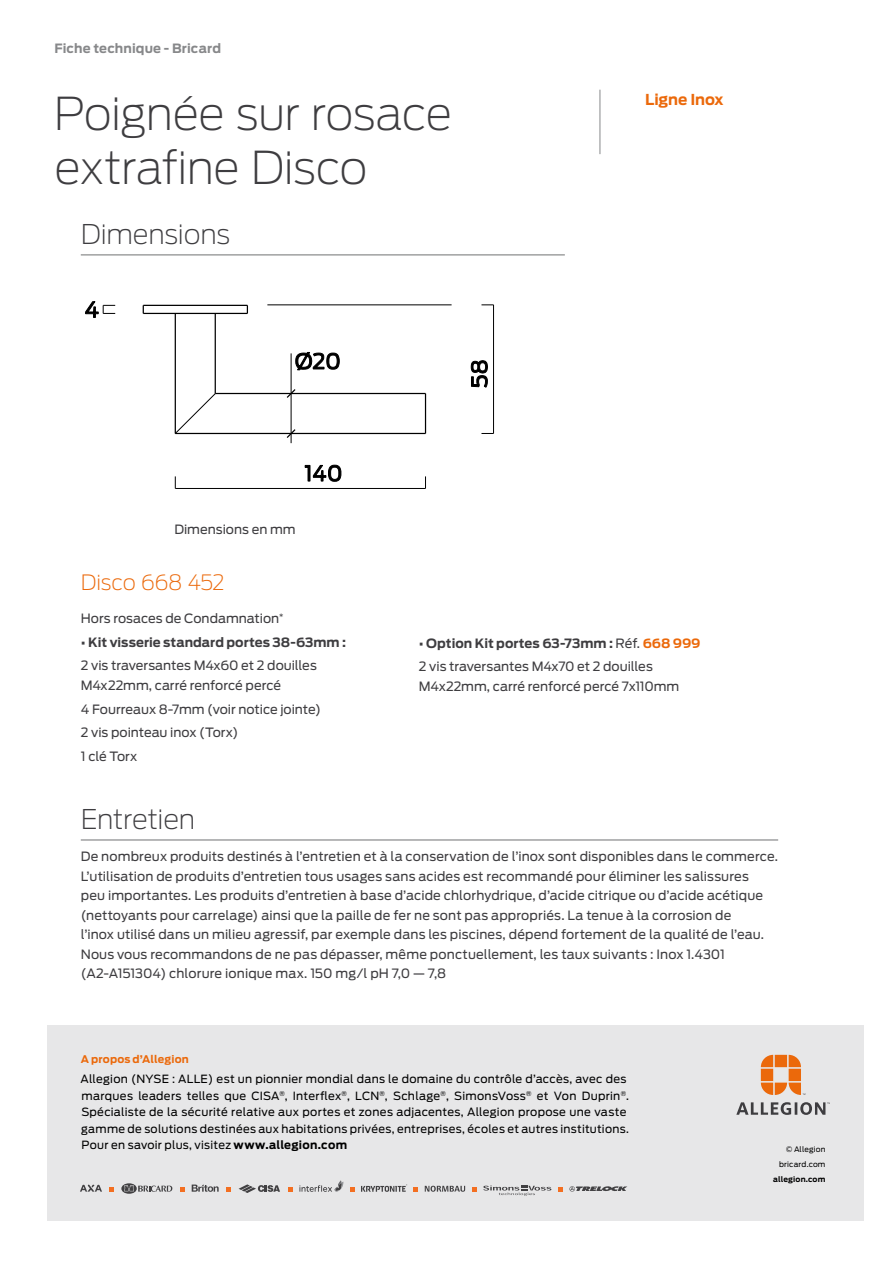
<style>
.page{position:relative;width:893px;height:1263px;background:#fff}
.page>*{position:absolute;margin:0;border:0;box-sizing:border-box;transform-origin:0 0}
.t1{font:200 45px/54px "Antenna";letter-spacing:-.015em;color:#3e3d40}
.t2{font:200 27px "Antenna";letter-spacing:-.01em;color:#3e3d40}
.t3{font:200 21px "Antenna";letter-spacing:-.025em;color:#eb690b}
.t4{font:700 15px "Antenna";letter-spacing:-.01em;color:#eb690b}
.t5{font:12.75px/19.5px "Antenna";letter-spacing:.005em;color:#3e3d40}
.t6{font:700 12.75px "Antenna";letter-spacing:.005em;color:#3e3d40}
.t7{font:700 12.75px "Antenna";letter-spacing:.01em;color:#87888a}
.t8{font:11.25px/16.5px "Antenna";letter-spacing:.025em;color:#000}
.t9{font:700 10.5px "Antenna";letter-spacing:.015em;color:#eb690b}
.t10{font:7.5px/15px "Antenna";letter-spacing:.02em;color:#000;text-align:right}
.t11{font:700 7.5px "Antenna";letter-spacing:.015em;color:#000}
.s1{font-weight:700}
.s2{font-weight:700;color:#eb690b}
</style>
<div class="page">
<hr style="left:81px;top:255px;width:484px;height:1px;background:#707172">
<hr style="left:143px;top:305px;width:104px;height:1px;background:#000">
<hr style="left:143px;top:313px;width:104px;height:1px;background:#000">
<hr style="left:175px;top:313px;width:1px;height:121px;background:#000">
<hr style="left:215px;top:313px;width:1px;height:80px;background:#000">
<hr style="left:215px;top:393px;width:210px;height:1px;background:#000">
<hr style="left:175px;top:433px;width:250px;height:1px;background:#000">
<hr style="left:425px;top:393px;width:1px;height:40px;background:#000">
<svg style="left:175px;top:476px;width:1px;height:12px"></svg>
<hr style="left:175px;top:488px;width:250px;height:1px;background:#000">
<svg style="left:425px;top:476px;width:1px;height:12px"></svg>
<svg style="left:481px;top:433px;width:13px;height:1px"></svg>
<hr style="left:493px;top:305px;width:1px;height:128px;background:#000">
<svg style="left:481px;top:304px;width:13px;height:1px"></svg>
<hr style="left:267px;top:304px;width:185px;height:1px;background:#000">
<hr style="left:291px;top:353px;width:1px;height:90px;background:#000">
<svg style="left:285px;top:388px;width:12px;height:11px"></svg>
<svg style="left:285px;top:428px;width:12px;height:11px"></svg>
<svg style="left:174px;top:392px;width:42px;height:42px"></svg>
<svg style="left:85px;top:301px;width:30px;height:17px"></svg>
<svg style="left:305px;top:465px;width:36px;height:16px"></svg>
<svg style="left:296px;top:352px;width:43px;height:18px"></svg>
<svg style="left:471px;top:360px;width:17px;height:27px"></svg>
<hr style="left:600px;top:90px;width:1px;height:64px;background:#87888a">
<div style="left:47px;top:1025px;width:816px;height:195px;background:#e7e7e8"></div>
<svg style="left:761px;top:1055px;width:44px;height:40px"></svg>
<svg style="left:736px;top:1102px;width:94px;height:13px"></svg>
<svg style="left:180px;top:1187px;width:5px;height:5px"></svg>
<svg style="left:288px;top:1187px;width:5px;height:5px"></svg>
<svg style="left:226px;top:1187px;width:5px;height:5px"></svg>
<svg style="left:109px;top:1187px;width:5px;height:5px"></svg>
<svg style="left:350px;top:1187px;width:5px;height:5px"></svg>
<svg style="left:413px;top:1187px;width:5px;height:5px"></svg>
<svg style="left:239px;top:1184px;width:41px;height:9px"></svg>
<svg style="left:80px;top:1184px;width:22px;height:7px"></svg>
<svg style="left:361px;top:1184px;width:46px;height:8px"></svg>
<svg style="left:192px;top:1184px;width:27px;height:8px"></svg>
<svg style="left:299px;top:1180px;width:44px;height:12px"></svg>
<svg style="left:121px;top:1183px;width:51px;height:11px"></svg>
<svg style="left:425px;top:1186px;width:40px;height:6px"></svg>
<svg style="left:569px;top:1186px;width:58px;height:5px"></svg>
<svg style="left:483px;top:1185px;width:68px;height:11px"></svg>
<svg style="left:558px;top:1187px;width:5px;height:5px"></svg>
<svg style="left:472px;top:1187px;width:5px;height:5px"></svg>
<hr style="left:81px;top:840px;width:697px;height:1px;background:#707172">
<p class="t7" style="left:55px;top:40px;width:168px">Fiche technique - Bricard</p>
<h1 class="t1" style="left:54px;top:87px;width:400px">Poignée sur rosace extrafine Disco</h1>
<h2 class="t2" style="left:81px;top:218px;width:151px">Dimensions</h2>
<p class="t5" style="left:174px;top:520px;width:123px">Dimensions en mm</p>
<h3 class="t3" style="left:81px;top:570px;width:145px">Disco 668 452</h3>
<p class="t4" style="left:645px;top:91px;width:80px">Ligne Inox</p>
<p class="t5" style="left:81px;top:608px;width:204px">Hors rosaces de Condamnation<sup>*</sup></p>
<p class="t6" style="left:81px;top:634px;width:267px">• Kit visserie standard portes 38-63mm :</p>
<p class="t5" style="left:81px;top:656px;width:238px">2 vis traversantes M4x60 et 2 douilles<br>M4x22mm, carré renforcé percé</p>
<p class="t5" style="left:81px;top:697px;width:242px;line-height:23.7px">4 Fourreaux 8-7mm (voir notice jointe)<br>2 vis pointeau inox (Torx)<br>1 clé Torx</p>
<p class="t5" style="left:419px;top:631px;width:283px;line-height:23.7px"><span class="s1">• Option Kit portes 63-73mm :</span> Réf. <span class="s2">668 999<br></span>2 vis traversantes M4x70 et 2 douilles</p>
<p class="t5" style="left:419px;top:677px;width:262px">M4x22mm, carré renforcé percé 7x110mm</p>
<h2 class="t2" style="left:81px;top:803px;width:116px">Entretien</h2>
<p class="t5" style="left:81px;top:847px;width:699px">De nombreux produits destinés à l’entretien et à la conservation de l’inox sont disponibles dans le commerce.<br>L’utilisation de produits d’entretien tous usages sans acides est recommandé pour éliminer les salissures<br>peu importantes. Les produits d’entretien à base d’acide chlorhydrique, d’acide citrique ou d’acide acétique (nettoyants pour carrelage) ainsi que la paille de fer ne sont pas appropriés. La tenue à la corrosion de<br>l’inox utilisé dans un milieu agressif, par exemple dans les piscines, dépend fortement de la qualité de l’eau.<br>Nous vous recommandons de ne pas dépasser, même ponctuellement, les taux suivants : Inox 1.4301 (A2-A151304) chlorure ionique max. 150 mg/l pH 7,0 — 7,8</p>
<p class="t9" style="left:81px;top:1052px;width:110px">A propos d’Allegion</p>
<p class="t8" style="left:81px;top:1071px;width:550px">Allegion (NYSE : ALLE) est un pionnier mondial dans le domaine du contrôle d’accès, avec des marques leaders telles que CISA<sup>®</sup>, Interflex<sup>®</sup>, LCN<sup>®</sup>, Schlage<sup>®</sup>, SimonsVoss<sup>®</sup> et Von Duprin<sup>®</sup>.<br>Spécialiste de la sécurité relative aux portes et zones adjacentes, Allegion propose une vaste gamme de solutions destinées aux habitations privées, entreprises, écoles et autres institutions.<br>Pour en savoir plus, visitez <span class="s1">www.allegion.com</span></p>
<p class="t10" style="left:779px;top:1142px;width:48px">© Allegion bricard.com</p>
<p class="t11" style="left:773px;top:1175px;width:54px">allegion.com</p>
</div>
